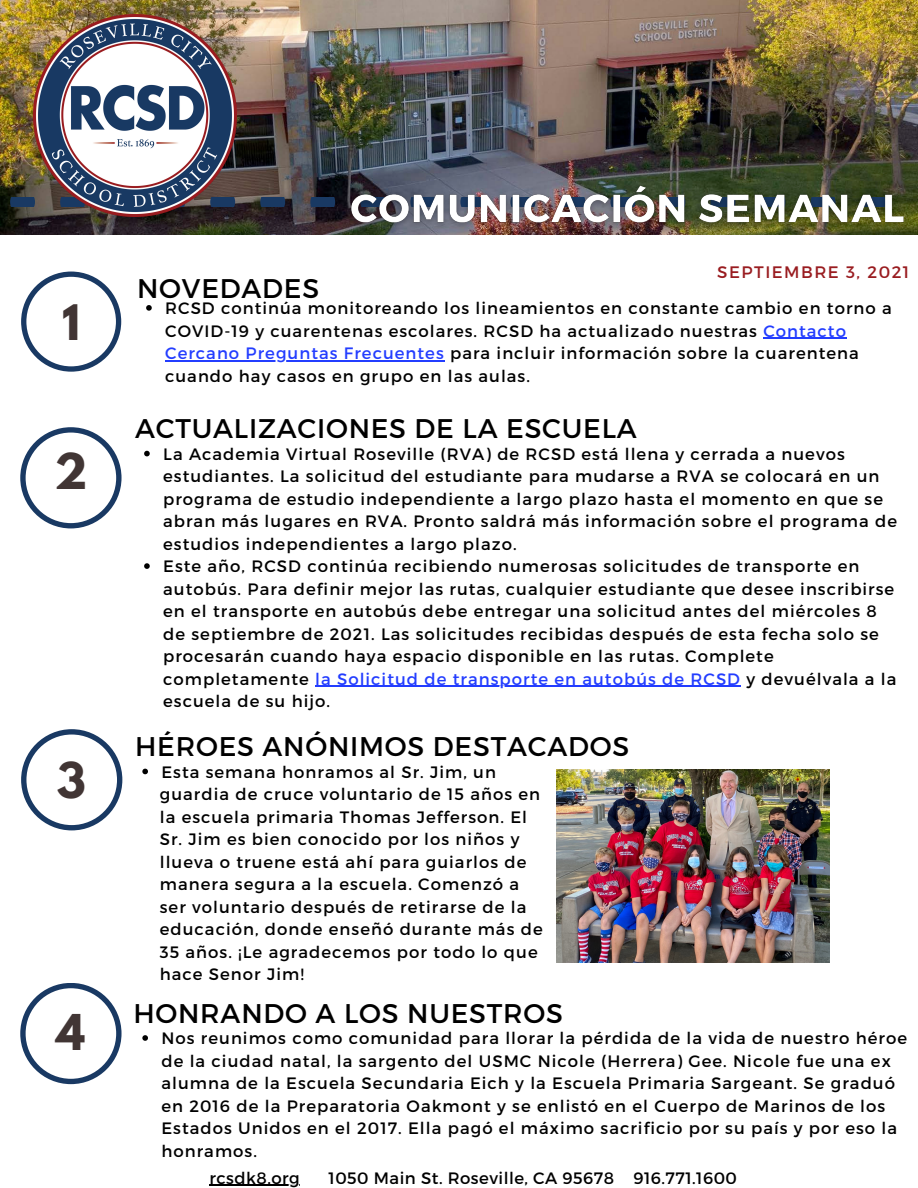
<style>
.page{position:relative;width:918px;height:1188px;background:#fff}
.page>*{position:absolute;margin:0;border:0;box-sizing:border-box;transform-origin:0 0}
.t1{font:700 43.65px "League Spartan";color:#413534}
.t2{font:700 43.35px "League Spartan";color:#413534}
.t3{font:27px "Montserrat";letter-spacing:.03em;color:#000}
.t4{font:16.65px "Montserrat";letter-spacing:.09em;color:#991c20}
.t5{font:16.5px/22.5px "Montserrat";letter-spacing:.065em;color:#000}
.t6{font:16.5px "Montserrat";letter-spacing:.03em;color:#000}
.s1{color:#233dff}
</style>
<div class="page">
<img style="left:0;top:0;width:918px;height:234px">
<svg style="left:260px;top:197px;width:25px;height:9px"></svg>
<svg style="left:10px;top:197px;width:24px;height:9px"></svg>
<svg style="left:310px;top:197px;width:25px;height:9px"></svg>
<svg style="left:21px;top:272px;width:100px;height:100px"></svg>
<svg style="left:20px;top:427px;width:102px;height:101px"></svg>
<svg style="left:21px;top:729px;width:101px;height:101px"></svg>
<svg style="left:20px;top:983px;width:102px;height:101px"></svg>
<img style="left:34px;top:14px;width:202px;height:203px">
<img style="left:556px;top:769px;width:274px;height:194px">
<svg style="left:146px;top:305px;width:6px;height:6px"></svg>
<hr style="left:763px;top:338px;width:84px;height:1px;background:#233dff">
<hr style="left:165px;top:360px;width:280px;height:1px;background:#233dff">
<svg style="left:144px;top:451px;width:6px;height:5px"></svg>
<svg style="left:144px;top:563px;width:6px;height:6px"></svg>
<hr style="left:315px;top:686px;width:426px;height:1px;background:#233dff">
<svg style="left:142px;top:769px;width:6px;height:5px"></svg>
<svg style="left:142px;top:1035px;width:6px;height:6px"></svg>
<hr style="left:210px;top:1185px;width:90px;height:1px;background:#000">
<img style="left:341px;top:173px;width:575px;height:62px">
<p class="t2" style="left:62px;top:301px;width:19px">1</p>
<p class="t1" style="left:54px;top:450px;width:34px">2</p>
<p class="t1" style="left:57px;top:758px;width:31px">3</p>
<p class="t1" style="left:56px;top:1010px;width:31px">4</p>
<p class="t4" style="left:717px;top:261px;width:194px">SEPTIEMBRE 3, 2021</p>
<p class="t3" style="left:137px;top:271px;width:184px">NOVEDADES</p>
<p class="t5" style="left:165px;top:296px;width:728px">RCSD continúa monitoreando los lineamientos en constante cambio en torno a COVID-19 y cuarentenas escolares. RCSD ha actualizado nuestras <span class="s1">Contacto Cercano Preguntas Frecuentes</span> para incluir información sobre la cuarentena cuando hay casos en grupo en las aulas.</p>
<p class="t3" style="left:135px;top:410px;width:503px">ACTUALIZACIONES DE LA ESCUELA</p>
<p class="t5" style="left:163px;top:442px;width:735px">La Academia Virtual Roseville (RVA) de RCSD está llena y cerrada a nuevos estudiantes. La solicitud del estudiante para mudarse a RVA se colocará en un programa de estudio independiente a largo plazo hasta el momento en que se abran más lugares en RVA. Pronto saldrá más información sobre el programa de estudios independientes a largo plazo.</p>
<p class="t5" style="left:163px;top:554px;width:735px">Este año, RCSD continúa recibiendo numerosas solicitudes de transporte en autobús. Para definir mejor las rutas, cualquier estudiante que desee inscribirse en el transporte en autobús debe entregar una solicitud antes del miércoles 8 de septiembre de 2021. Las solicitudes recibidas después de esta fecha solo se procesarán cuando haya espacio disponible en las rutas. Complete completamente <span class="s1">la Solicitud de transporte en autobús de RCSD</span> y devuélvala a la escuela de su hijo.</p>
<p class="t3" style="left:135px;top:729px;width:496px">HÉROES ANÓNIMOS DESTACADOS</p>
<p class="t5" style="left:161px;top:760px;width:336px">Esta semana honramos al Sr. Jim, un</p>
<p class="t5" style="left:160px;top:782px;width:382px">guardia de cruce voluntario de 15 años en</p>
<p class="t5" style="left:160px;top:805px;width:369px">la escuela primaria Thomas Jefferson. El</p>
<p class="t5" style="left:160px;top:827px;width:361px">Sr. Jim es bien conocido por los niños y</p>
<p class="t5" style="left:160px;top:850px;width:368px">llueva o truene está ahí para guiarlos de</p>
<p class="t5" style="left:160px;top:872px;width:361px">manera segura a la escuela. Comenzó a</p>
<p class="t5" style="left:160px;top:895px;width:368px">ser voluntario después de retirarse de la</p>
<p class="t5" style="left:160px;top:917px;width:384px">educación, donde enseñó durante más de</p>
<p class="t5" style="left:160px;top:940px;width:379px">35 años. ¡Le agradecemos por todo lo que</p>
<p class="t5" style="left:160px;top:962px;width:146px">hace Senor Jim!</p>
<p class="t3" style="left:133px;top:995px;width:431px">HONRANDO A LOS NUESTROS</p>
<p class="t5" style="left:161px;top:1026px;width:747px">Nos reunimos como comunidad para llorar la pérdida de la vida de nuestro héroe de la ciudad natal, la sargento del USMC Nicole (Herrera) Gee. Nicole fue una ex alumna de la Escuela Secundaria Eich y la Escuela Primaria Sargeant. Se graduó en 2016 de la Preparatoria Oakmont y se enlistó en el Cuerpo de Marinos de los Estados Unidos en el 2017. Ella pagó el máximo sacrificio por su país y por eso la honramos.</p>
<p class="t6" style="left:210px;top:1167px;width:92px">rcsdk8.org</p>
<p class="t6" style="left:329px;top:1167px;width:410px">1050 Main St. Roseville, CA 95678 916.771.1600</p>
</div>
